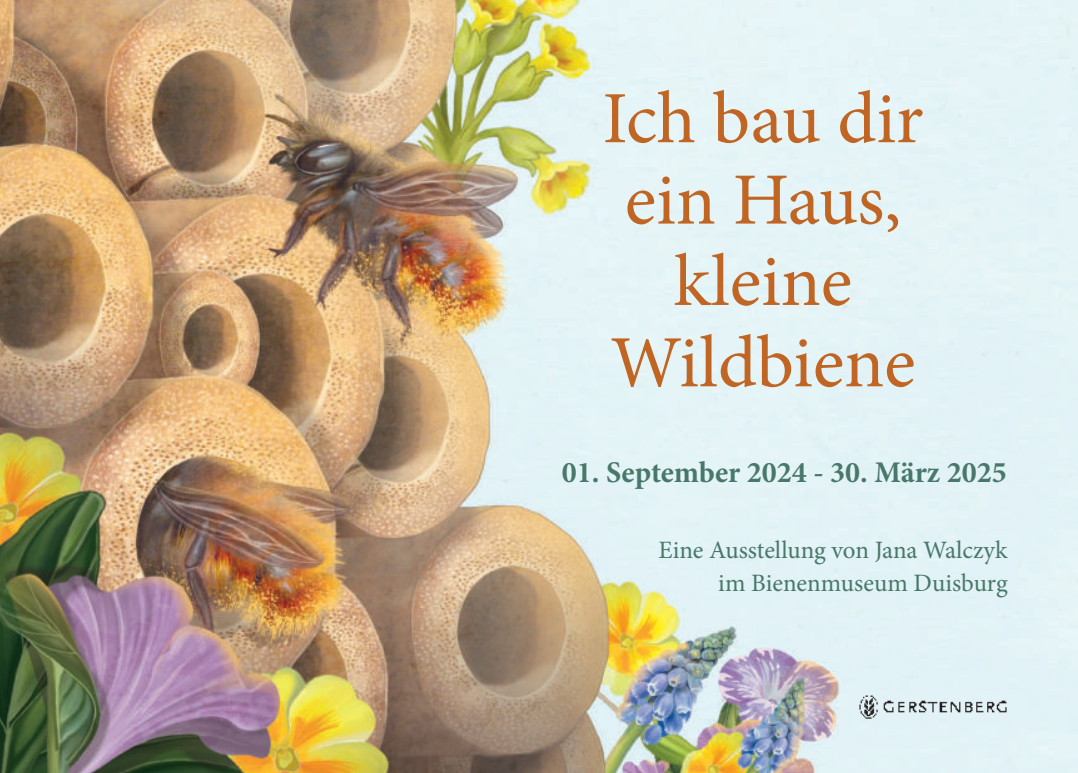
<style>
.page{position:relative;width:1078px;height:773px;background:#fff}
.page>*{position:absolute;margin:0;border:0;box-sizing:border-box;transform-origin:0 0}
.t1{font:73.75px/81.2px "Minion Pro";color:#c06523;text-align:center}
.t2{font:700 30px "Minion Pro";color:#48786a}
.t3{font:25px/32.5px "Minion Pro";letter-spacing:-.005em;color:#48786a;text-align:right}
</style>
<div class="page">
<img style="left:0;top:0;width:1077px;height:772px">
<img style="left:857px;top:693px;width:151px;height:26px">
<h1 class="t1" style="left:602px;top:85px;width:322px">Ich bau dir ein Haus, kleine<br>Wildbiene</h1>
<p class="t2" style="left:561px;top:460px;width:446px">01. September 2024 - 30. März 2025</p>
<p class="t3" style="left:658px;top:536px;width:350px">Eine Ausstellung von Jana Walczyk im Bienenmuseum Duisburg</p>
</div>
